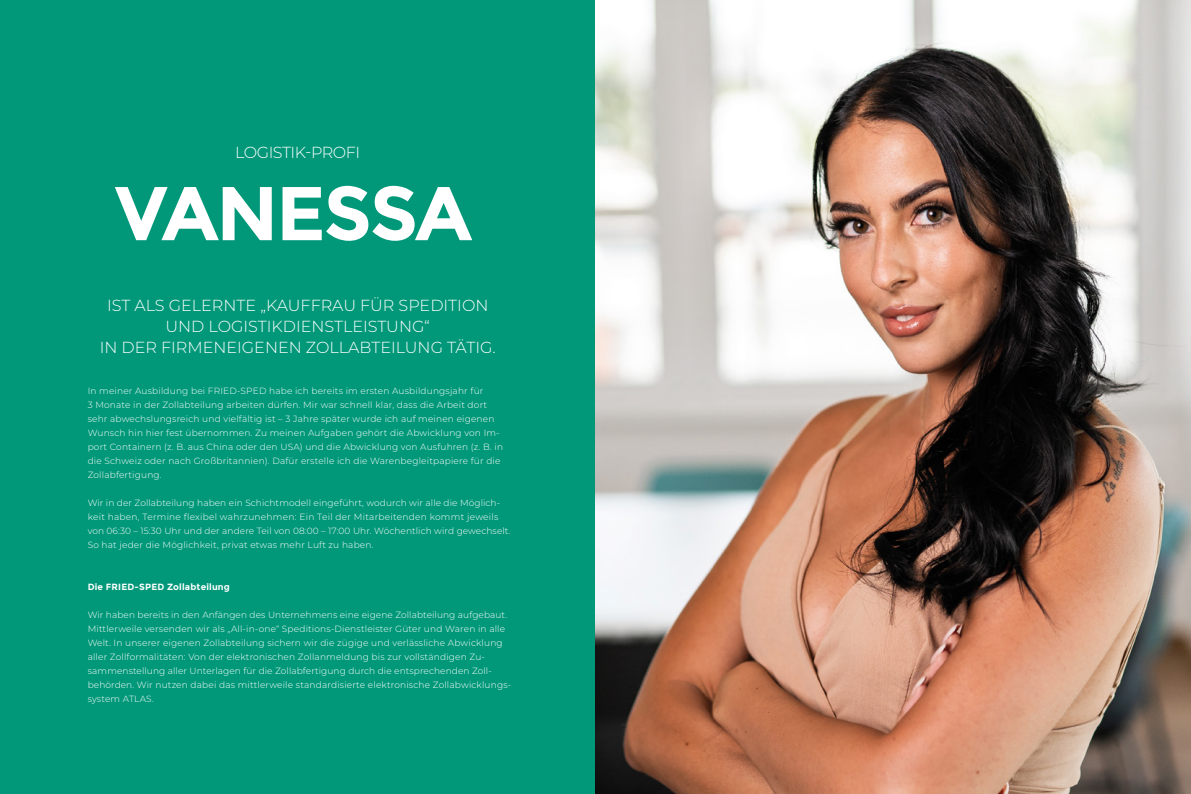
<style>
.page{position:relative;width:1191px;height:794px;background:#fff}
.page>*{position:absolute;margin:0;border:0;box-sizing:border-box;transform-origin:0 0}
.t1{font:700 76px "Montserrat";letter-spacing:-.03em;color:#fff}
.t2{font:300 16px/21px "Montserrat";color:#fff;text-align:center}
.t3{font:300 16px "Montserrat";letter-spacing:-.03em;color:#fff}
.t4{font:300 9px/14px "Montserrat";letter-spacing:.02em;color:#fff}
.t5{font:700 9px "Montserrat";letter-spacing:.02em;color:#fff}
</style>
<div class="page">
<div style="left:0;top:0;width:595px;height:794px;background:#009879"></div>
<img style="left:595px;top:0;width:596px;height:794px">
<h2 class="t3" style="left:235px;top:141px;width:126px">LOGISTIK-PROFI</h2>
<h1 class="t1" style="left:115px;top:168px;width:358px">VANESSA</h1>
<h2 class="t2" style="left:100px;top:294px;width:397px">IST ALS GELERNTE „KAUFFRAU FÜR SPEDITION<br>UND LOGISTIKDIENSTLEISTUNG“<br>IN DER FIRMENEIGENEN ZOLLABTEILUNG TÄTIG.</h2>
<p class="t4" style="left:88px;top:383px;width:417px">In meiner Ausbildung bei FRIED-SPED habe ich bereits im ersten Ausbildungsjahr für<br>3 Monate in der Zollabteilung arbeiten dürfen. Mir war schnell klar, dass die Arbeit dort sehr abwechslungsreich und vielfältig ist – 3 Jahre später wurde ich auf meinen eigenen Wunsch hin hier fest übernommen. Zu meinen Aufgaben gehört die Abwicklung von Im&shy;port Containern (z. B. aus China oder den USA) und die Abwicklung von Ausfuhren (z. B. in die Schweiz oder nach Großbritannien). Dafür erstelle ich die Warenbegleitpapiere für die Zollabfertigung.</p>
<p class="t4" style="left:88px;top:495px;width:424px">Wir in der Zollabteilung haben ein Schichtmodell eingeführt, wodurch wir alle die Möglich&shy;keit haben, Termine flexibel wahrzunehmen: Ein Teil der Mitarbeitenden kommt jeweils von 06:30 – 15:30 Uhr und der andere Teil von 08:00 – 17:00 Uhr. Wöchentlich wird gewechselt.<br>So hat jeder die Möglichkeit, privat etwas mehr Luft zu haben.</p>
<p class="t5" style="left:88px;top:581px;width:144px">Die FRIED-SPED Zollabteilung</p>
<p class="t4" style="left:88px;top:607px;width:425px">Wir haben bereits in den Anfängen des Unternehmens eine eigene Zollabteilung aufgebaut.<br>Mittlerweile versenden wir als „All-in-one“ Speditions-Dienstleister Güter und Waren in alle Welt. In unserer eigenen Zollabteilung sichern wir die zügige und verlässliche Abwicklung aller Zollformalitäten: Von der elektronischen Zollanmeldung bis zur vollständigen Zu&shy;sammenstellung aller Unterlagen für die Zollabfertigung durch die entsprechenden Zoll&shy;behörden. Wir nutzen dabei das mittlerweile standardisierte elektronische Zollabwicklungs&shy;system ATLAS.</p>
</div>
